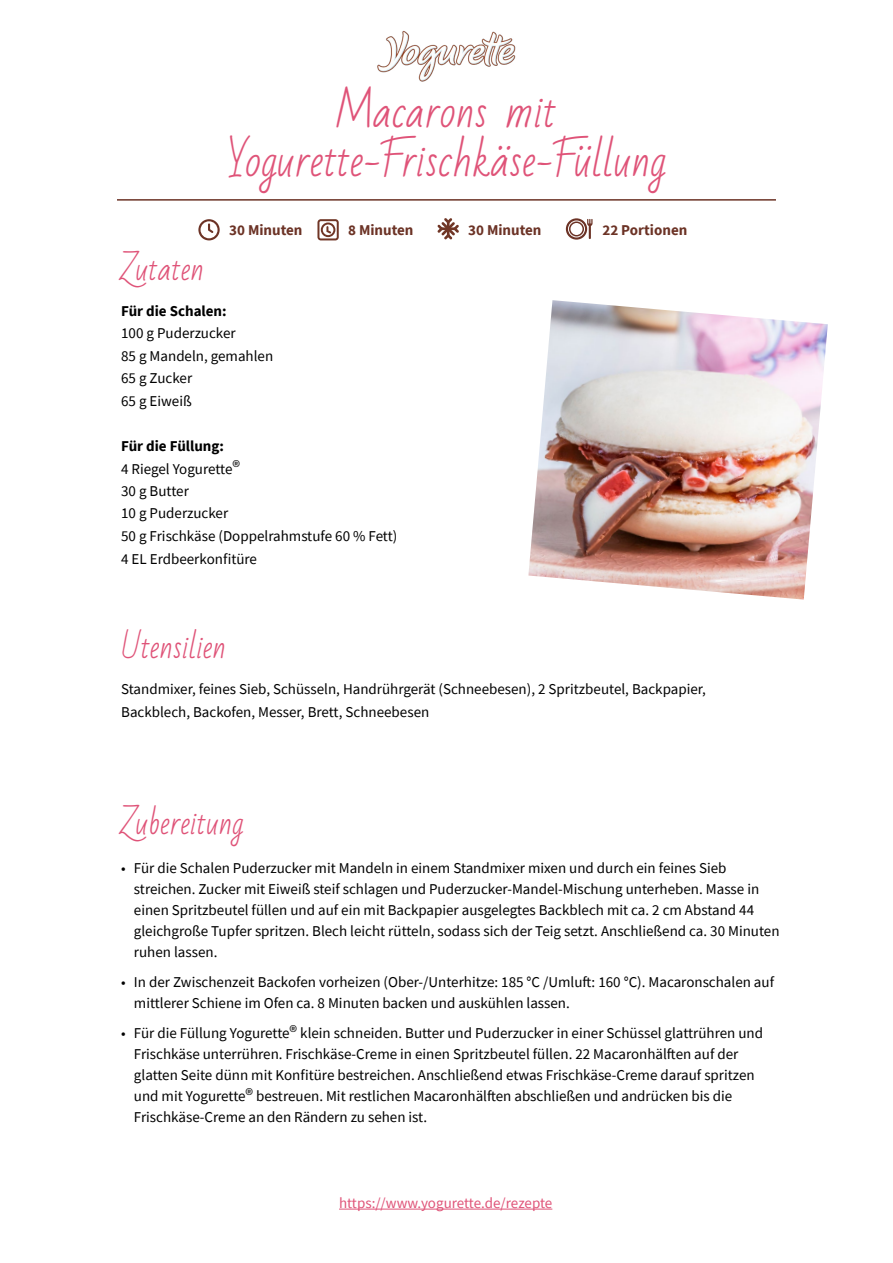
<style>
.page{position:relative;width:893px;height:1263px;background:#fff}
.page>*{position:absolute;margin:0;border:0;box-sizing:border-box;transform-origin:0 0}
.t1{font:42px/49.5px "Bad Script";color:#df5378;text-align:center}
.t2{font:30px "Bad Script";color:#df5378}
.t3{font:15px/22.5px "Source Sans Pro";color:#000}
.t4{font:700 15px "Source Sans Pro";color:#6c3326}
.t5{font:15px "Source Sans Pro";color:#df5378}
.t6{font:700 15px "Source Sans Pro";color:#000}
.s1{font-weight:700}
.s2{font-size:18px}
</style>
<div class="page">
<img style="left:377px;top:31px;width:139px;height:51px">
<hr style="left:117px;top:199px;width:659px;height:2px;background:#6c3326">
<hr style="left:339px;top:1209px;width:213px;height:1px;background:#df5378">
<img style="left:528px;top:300px;width:300px;height:300px">
<svg style="left:198px;top:219px;width:22px;height:21px"></svg>
<svg style="left:437px;top:218px;width:22px;height:21px"></svg>
<svg style="left:317px;top:219px;width:22px;height:21px"></svg>
<svg style="left:566px;top:218px;width:26px;height:22px"></svg>
<h1 class="t1" style="left:227px;top:88px;width:441px">Macarons mit<br>Yogurette-Frischkäse-Füllung</h1>
<p class="t4" style="left:229px;top:220px;width:75px">30 Minuten</p>
<p class="t4" style="left:348px;top:220px;width:67px">8 Minuten</p>
<p class="t4" style="left:468px;top:220px;width:75px">30 Minuten</p>
<p class="t4" style="left:602px;top:219px;width:86px">22 Portionen</p>
<h2 class="t2" style="left:121px;top:252px;width:84px">Zutaten</h2>
<p class="t6" style="left:121px;top:301px;width:107px">Für die Schalen:</p>
<p class="t3" style="left:121px;top:322px;width:154px">100 g Puderzucker<br>85 g Mandeln, gemahlen<br>65 g Zucker<br>65 g Eiweiß</p>
<p class="t3" style="left:121px;top:435px;width:278px"><span class="s1">Für die Füllung:<br></span>4 Riegel Yogurette<span class="s2">®<br></span>30 g Butter<br>10 g Puderzucker<br>50 g Frischkäse (Doppelrahmstufe 60 % Fett)<br>4 EL Erdbeerkonfitüre</p>
<h2 class="t2" style="left:121px;top:630px;width:106px">Utensilien</h2>
<p class="t3" style="left:121px;top:678px;width:586px">Standmixer, feines Sieb, Schüsseln, Handrührgerät (Schneebesen), 2 Spritzbeutel, Backpapier,<br>Backblech, Backofen, Messer, Brett, Schneebesen</p>
<h2 class="t2" style="left:121px;top:806px;width:124px">Zubereitung</h2>
<p class="t3" style="left:134px;top:857px;width:647px;line-height:21px;text-indent:-13px">• Für die Schalen Puderzucker mit Mandeln in einem Standmixer mixen und durch ein feines Sieb streichen. Zucker mit Eiweiß steif schlagen und Puderzucker-Mandel-Mischung unterheben. Masse in einen Spritzbeutel füllen und auf ein mit Backpapier ausgelegtes Backblech mit ca. 2 cm Abstand 44 gleichgroße Tupfer spritzen. Blech leicht rütteln, sodass sich der Teig setzt. Anschließend ca. 30 Minuten ruhen lassen.</p>
<p class="t3" style="left:134px;top:971px;width:642px;line-height:21px;text-indent:-13px">• In der Zwischenzeit Backofen vorheizen (Ober-/Unterhitze: 185 °C /Umluft: 160 °C). Macaronschalen auf mittlerer Schiene im Ofen ca. 8 Minuten backen und auskühlen lassen.</p>
<p class="t3" style="left:134px;top:1022px;width:631px;line-height:21px;text-indent:-13px">• Für die Füllung Yogurette<span class="s2">®</span> klein schneiden. Butter und Puderzucker in einer Schüssel glattrühren und Frischkäse unterrühren. Frischkäse-Creme in einen Spritzbeutel füllen. 22 Macaronhälften auf der glatten Seite dünn mit Konfitüre bestreichen. Anschließend etwas Frischkäse-Creme darauf spritzen und mit Yogurette<span class="s2">®</span> bestreuen. Mit restlichen Macaronhälften abschließen und andrücken bis die Frischkäse-Creme an den Rändern zu sehen ist.</p>
<p class="t5" style="left:339px;top:1193px;width:215px">https://www.yogurette.de/rezepte</p>
</div>
